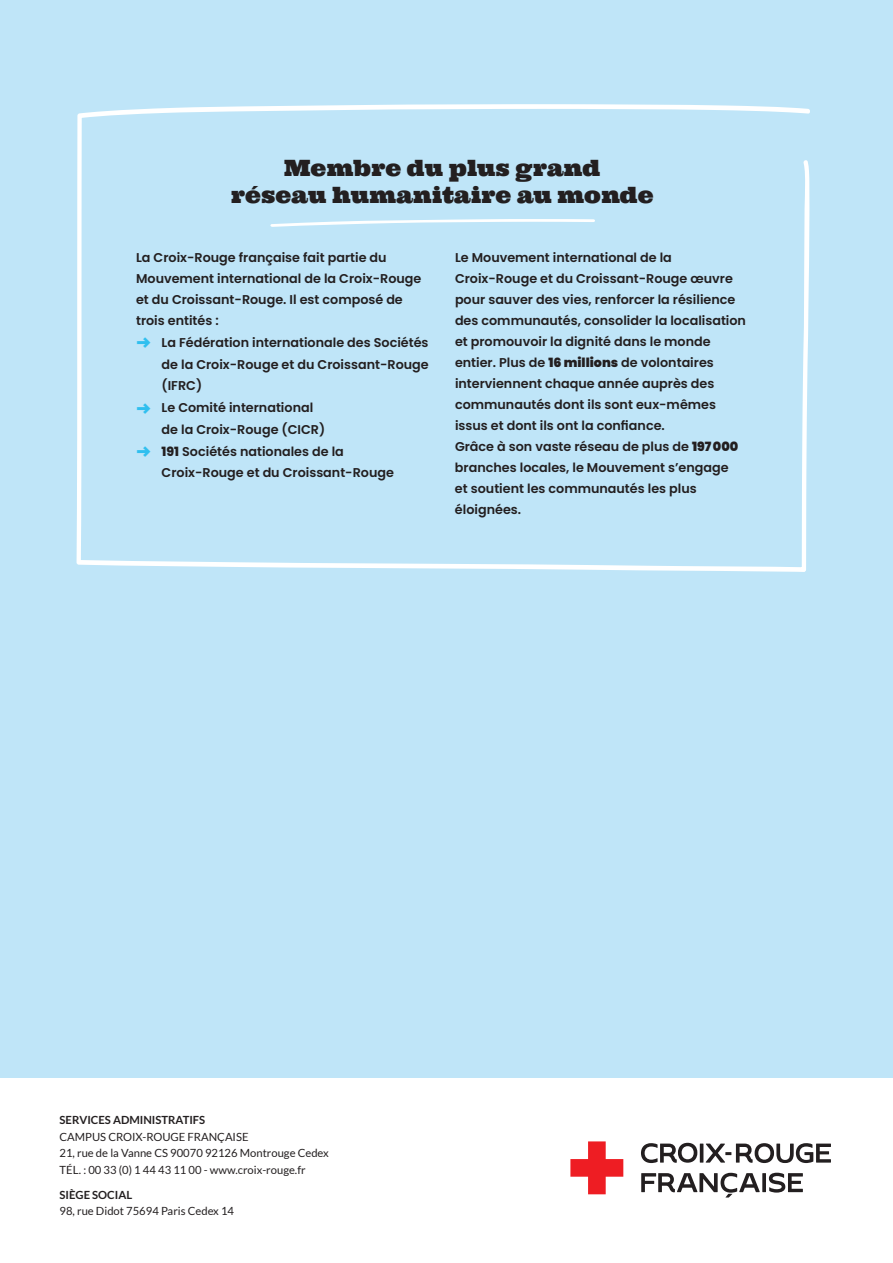
<style>
.page{position:relative;width:893px;height:1263px;background:#fff}
.page>*{position:absolute;margin:0;border:0;box-sizing:border-box;transform-origin:0 0}
.TITRE_ENCADRÉ{font:22.5px/27px "Ultra";color:#231f20;text-align:center}
.TEXTE_FOCUS_ENCADRÉ{font:600 12.75px/21px "Poppins";color:#231f20}
.TEXTE_À_PUCES{font:600 12.75px/21.8px "Poppins";color:#231f20}
.TEXTE{font:11.25px "Lato";color:#231f20}
.TEXTE-2{font:700 11.25px "Lato";color:#231f20}
.s1{font-family:"Faune Display";font-weight:900;font-size:21px;color:#30bfef}
.s2{font-weight:800}
.s3{font-weight:900}
</style>
<div class="page">
<div style="left:0;top:0;width:893px;height:1162px;background:#bfe5f8"></div>
<svg style="left:77px;top:104px;width:733px;height:468px"></svg>
<div style="left:0;top:1078px;width:893px;height:185px;background:#fff"></div>
<svg style="left:570px;top:1141px;width:53px;height:53px"></svg>
<svg style="left:641px;top:1143px;width:190px;height:54px"></svg>
<svg style="left:269px;top:218px;width:327px;height:10px"></svg>
<p class="TITRE_ENCADRÉ" style="left:231px;top:154px;width:424px">Membre du plus grand<br>réseau humanitaire au monde</p>
<p class="TEXTE_FOCUS_ENCADRÉ" style="left:136px;top:247px;width:287px">La Croix-Rouge française fait partie du Mouvement international de la Croix-Rouge et du Croissant-Rouge. Il est composé de trois entités :</p>
<p class="TEXTE_À_PUCES" style="left:162px;top:332px;width:269px;text-align:justify;text-indent:-26px"><span class="s1">→</span> La Fédération internationale des Sociétés de la Croix-Rouge et du Croissant-Rouge (IFRC)</p>
<p class="TEXTE_À_PUCES" style="left:162px;top:397px;width:165px;text-indent:-26px"><span class="s1">→</span> Le Comité international de la Croix-Rouge (CICR)</p>
<p class="TEXTE_À_PUCES" style="left:162px;top:440px;width:234px;text-indent:-26px"><span class="s1">→</span> <span class="s2">191</span> Sociétés nationales de la<br>Croix-Rouge et du Croissant-Rouge</p>
<p class="TEXTE_FOCUS_ENCADRÉ" style="left:455px;top:247px;width:293px">Le Mouvement international de la Croix-Rouge et du Croissant-Rouge œuvre pour sauver des vies, renforcer la résilience des communautés, consolider la localisation et promouvoir la dignité dans le monde entier. Plus de <span class="s3">16 millions</span> de volontaires interviennent chaque année auprès des communautés dont ils sont eux-mêmes issus et dont ils ont la confiance.</p>
<p class="TEXTE_FOCUS_ENCADRÉ" style="left:455px;top:436px;width:285px">Grâce à son vaste réseau de plus de <span class="s3">197000 </span>branches locales, le Mouvement s’engage et soutient les communautés les plus éloignées.</p>
<p class="TEXTE-2" style="left:60px;top:1114px;width:147px">SERVICES ADMINISTRATIFS</p>
<p class="TEXTE" style="left:60px;top:1130px;width:191px">CAMPUS CROIX-ROUGE FRANÇAISE</p>
<p class="TEXTE" style="left:60px;top:1147px;width:271px">21, rue de la Vanne CS 90070 92126 Montrouge Cedex</p>
<p class="TEXTE" style="left:60px;top:1163px;width:248px">TÉL. : 00 33 (0) 1 44 43 11 00 - www.croix-rouge.fr</p>
<p class="TEXTE-2" style="left:60px;top:1188px;width:74px">SIÈGE SOCIAL</p>
<p class="TEXTE" style="left:60px;top:1205px;width:176px">98, rue Didot 75694 Paris Cedex 14</p>
</div>
